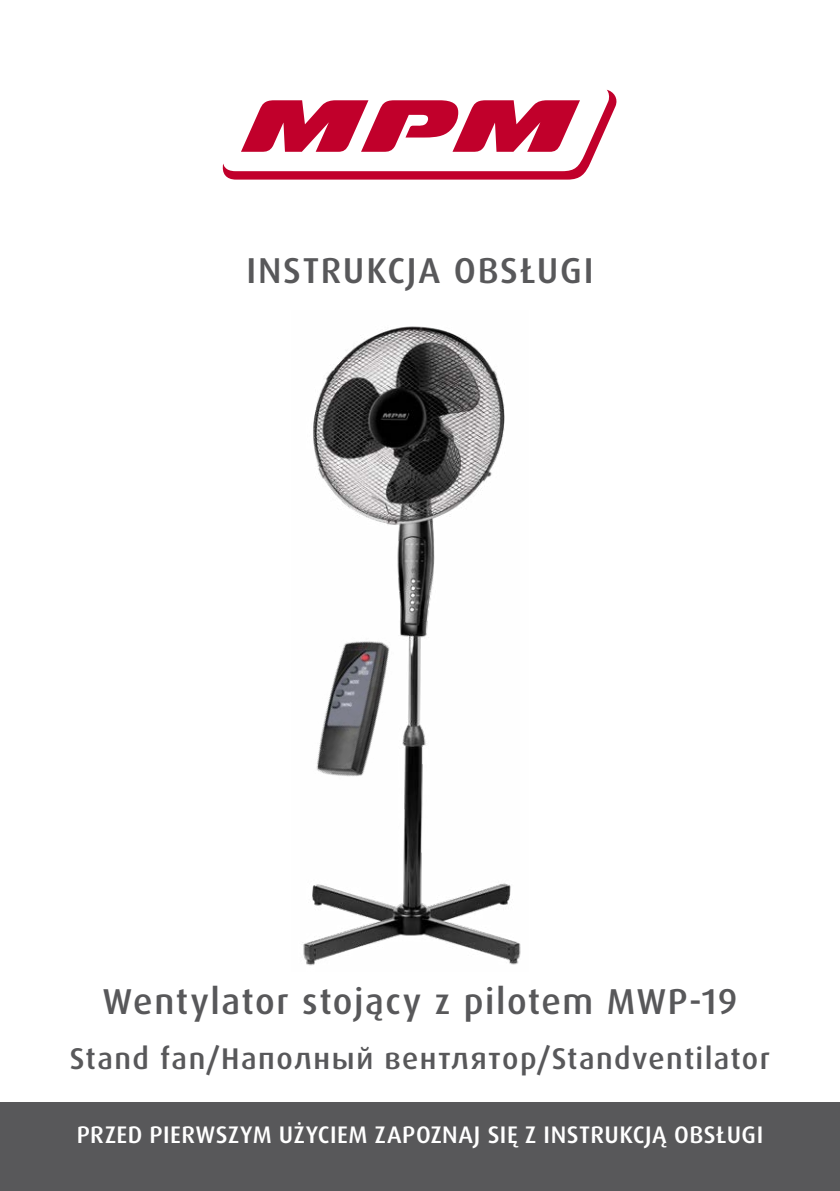
<style>
.page{position:relative;width:840px;height:1191px;background:#fff}
.page>*{position:absolute;margin:0;border:0;box-sizing:border-box;transform-origin:0 0}
.t1{font:500 36px "Dax Pro";letter-spacing:.045em;color:#58585a}
.t2{font:500 30px "Dax Pro";letter-spacing:.05em;color:#58585a}
.t3{font:500 24px "Dax Pro";letter-spacing:.02em;color:#fff}
</style>
<div class="page">
<div style="left:0;top:1102px;width:839px;height:89px;background:#58585a"></div>
<svg style="left:222px;top:90px;width:395px;height:90px"></svg>
<img style="left:303px;top:326px;width:218px;height:640px">
<img style="left:303px;top:618px;width:131px;height:179px">
<h1 class="t1" style="left:246px;top:247px;width:348px">INSTRUKCJA OBSŁUGI</h1>
<h1 class="t1" style="left:102px;top:978px;width:636px">Wentylator stojący z pilotem MWP-19</h1>
<p class="t2" style="left:70px;top:1039px;width:701px">Stand fan/Наполный вeнтлятор/Standventilator</p>
<p class="t3" style="left:77px;top:1119px;width:687px">PRZED PIERWSZYM UŻYCIEM ZAPOZNAJ SIĘ Z INSTRUKCJĄ OBSŁUGI</p>
</div>
